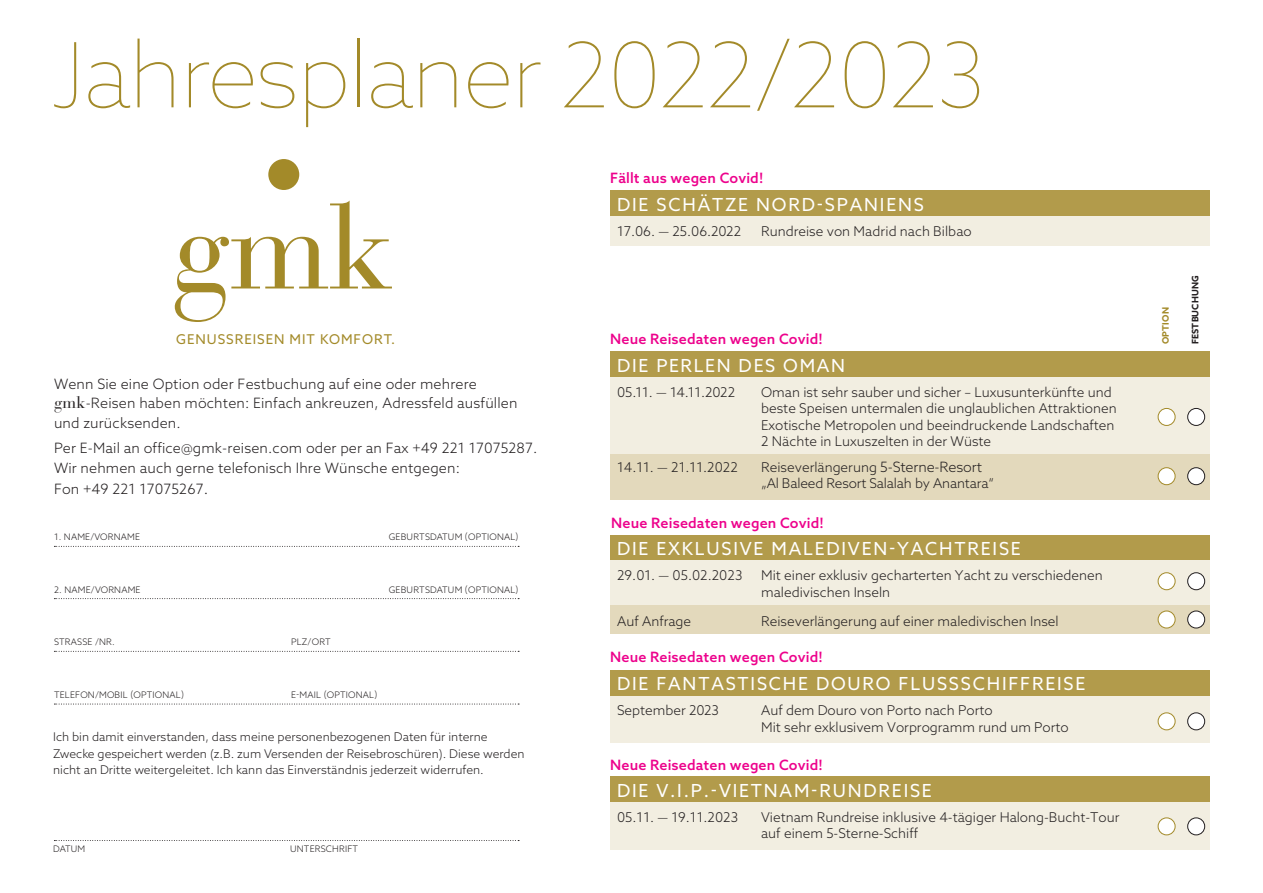
<style>
.page{position:relative;width:1263px;height:893px;background:#fff}
.page>*{position:absolute;margin:0;border:0;box-sizing:border-box;transform-origin:0 0}
.t1{font:100 90px "Azo Sans";letter-spacing:-.02em;color:#a38a29}
.t2{font:18px "Azo Sans";letter-spacing:.1em;color:#fff}
.t3{font:300 14.25px/19.5px "Azo Sans";letter-spacing:.01em;color:#231f20}
.t4{font:500 14.25px "Azo Sans";letter-spacing:.01em;color:#ed028c}
.t5{font:300 13.5px/16.5px "Azo Sans";color:#231f20}
.t6{font:13.5px "Azo Sans";letter-spacing:.07em;color:#a38a29}
.t7{font:300 12px/16.5px "Azo Sans";color:#231f20}
.t8{font:300 9px "Azo Sans";letter-spacing:.02em;color:#231f20}
.t9{font:700 9px "Azo Sans";letter-spacing:.02em;color:#231f20}
.t10{font:700 9px "Azo Sans";letter-spacing:.02em;color:#a38a29}
.s1{font-family:"Bauer Bodoni";font-weight:400;font-size:16.5px}
.s2{font-size:15px}
.s3{font-size:14.25px}
</style>
<div class="page">
<div style="left:610px;top:216px;width:600px;height:30px;background:#f2eee1"></div>
<div style="left:610px;top:454px;width:600px;height:46px;background:#e3d9bc"></div>
<div style="left:610px;top:377px;width:600px;height:77px;background:#f2eee1"></div>
<div style="left:1188px;top:408px;width:17px;height:17px;background:#fff;border-radius:50%"></div>
<div style="left:1187px;top:408px;width:18px;height:18px;border:1px solid #231f20;border-radius:50%"></div>
<div style="left:1158px;top:408px;width:17px;height:17px;background:#fff;border-radius:50%"></div>
<div style="left:1158px;top:408px;width:17px;height:18px;border:1px solid #a38a29;border-radius:50%"></div>
<svg style="left:54px;top:598px;width:465px;height:1px"></svg>
<svg style="left:54px;top:651px;width:465px;height:1px"></svg>
<svg style="left:54px;top:546px;width:465px;height:1px"></svg>
<svg style="left:54px;top:704px;width:465px;height:1px"></svg>
<svg style="left:54px;top:840px;width:465px;height:1px"></svg>
<svg style="left:175px;top:200px;width:217px;height:122px"></svg>
<div style="left:268px;top:159px;width:31px;height:31px;background:#a38a29;border-radius:50%"></div>
<div style="left:1188px;top:468px;width:17px;height:17px;background:#fff;border-radius:50%"></div>
<div style="left:1187px;top:467px;width:18px;height:18px;border:1px solid #231f20;border-radius:50%"></div>
<div style="left:1158px;top:468px;width:17px;height:17px;background:#fff;border-radius:50%"></div>
<div style="left:1158px;top:467px;width:17px;height:18px;border:1px solid #a38a29;border-radius:50%"></div>
<div style="left:610px;top:190px;width:600px;height:26px;background:#b29b4b"></div>
<div style="left:610px;top:352px;width:600px;height:25px;background:#b29b4b"></div>
<div style="left:610px;top:802px;width:600px;height:47px;background:#f2eee1"></div>
<div style="left:610px;top:695px;width:600px;height:48px;background:#f2eee1"></div>
<div style="left:1188px;top:818px;width:17px;height:17px;background:#fff;border-radius:50%"></div>
<div style="left:1187px;top:817px;width:18px;height:18px;border:1px solid #231f20;border-radius:50%"></div>
<div style="left:1158px;top:818px;width:17px;height:17px;background:#fff;border-radius:50%"></div>
<div style="left:1158px;top:817px;width:17px;height:18px;border:1px solid #a38a29;border-radius:50%"></div>
<div style="left:1188px;top:713px;width:17px;height:17px;background:#fff;border-radius:50%"></div>
<div style="left:1187px;top:712px;width:18px;height:18px;border:1px solid #231f20;border-radius:50%"></div>
<div style="left:1158px;top:713px;width:17px;height:17px;background:#fff;border-radius:50%"></div>
<div style="left:1158px;top:712px;width:17px;height:18px;border:1px solid #a38a29;border-radius:50%"></div>
<div style="left:610px;top:670px;width:600px;height:25px;background:#b29b4b"></div>
<div style="left:610px;top:776px;width:600px;height:26px;background:#b29b4b"></div>
<div style="left:610px;top:535px;width:600px;height:25px;background:#b29b4b"></div>
<div style="left:610px;top:604px;width:600px;height:30px;background:#e3d9bc"></div>
<div style="left:610px;top:560px;width:600px;height:45px;background:#f2eee1"></div>
<div style="left:1188px;top:573px;width:17px;height:17px;background:#fff;border-radius:50%"></div>
<div style="left:1187px;top:572px;width:18px;height:18px;border:1px solid #231f20;border-radius:50%"></div>
<div style="left:1158px;top:573px;width:17px;height:17px;background:#fff;border-radius:50%"></div>
<div style="left:1158px;top:572px;width:17px;height:18px;border:1px solid #a38a29;border-radius:50%"></div>
<div style="left:1188px;top:611px;width:17px;height:17px;background:#fff;border-radius:50%"></div>
<div style="left:1187px;top:611px;width:18px;height:17px;border:1px solid #231f20;border-radius:50%"></div>
<div style="left:1158px;top:611px;width:17px;height:17px;background:#fff;border-radius:50%"></div>
<div style="left:1158px;top:611px;width:17px;height:17px;border:1px solid #a38a29;border-radius:50%"></div>
<p class="t1" style="left:50px;top:17px;width:936px">Jahresplaner 2022/2023</p>
<p class="t4" style="left:610px;top:168px;width:155px">Fällt aus wegen Covid!</p>
<p class="t6" style="left:176px;top:330px;width:220px">GENUSSREISEN MIT KOMFORT.</p>
<p class="t3" style="left:54px;top:374px;width:465px">Wenn Sie eine Option oder Festbuchung auf eine oder mehrere <span class="s1">gmk</span>-Reisen haben möchten: Einfach ankreuzen, Adressfeld ausfüllen und zurücksenden.</p>
<p class="t3" style="left:54px;top:438px;width:485px">Per E-Mail an office@gmk-reisen.com oder per an Fax +49 221 17075287.<br>Wir nehmen auch gerne telefonisch Ihre Wünsche entgegen:</p>
<p class="t3" style="left:54px;top:479px;width:156px">Fon +49 221 17075267<span class="s2">.</span></p>
<p class="t8" style="left:54px;top:531px;width:88px">1. NAME/VORNAME</p>
<p class="t8" style="left:389px;top:531px;width:131px">GEBURTSDATUM (OPTIONAL)</p>
<p class="t8" style="left:54px;top:584px;width:88px">2. NAME/VORNAME</p>
<p class="t8" style="left:389px;top:584px;width:131px">GEBURTSDATUM (OPTIONAL)</p>
<p class="t8" style="left:54px;top:636px;width:62px">STRASSE /NR.</p>
<p class="t8" style="left:291px;top:636px;width:41px">PLZ/ORT</p>
<p class="t8" style="left:54px;top:689px;width:131px">TELEFON/MOBIL (OPTIONAL)</p>
<p class="t8" style="left:291px;top:689px;width:88px">E-MAIL (OPTIONAL)</p>
<p class="t7" style="left:53px;top:728px;width:473px">Ich bin damit einverstanden, dass meine personenbezogenen Daten für interne<br>Zwecke gespeichert werden (z.B. zum Versenden der Reisebroschüren). Diese werden nicht an Dritte weitergeleitet. Ich kann das Einverständnis jederzeit widerrufen.</p>
<p class="t8" style="left:53px;top:843px;width:34px">DATUM</p>
<p class="t8" style="left:290px;top:843px;width:69px">UNTERSCHRIFT</p>
<p class="t2" style="left:617px;top:192px;width:308px">DIE SCHÄTZE NORD-SPANIENS</p>
<p class="t5" style="left:617px;top:222px;width:126px">17.06. — 25.06.2022</p>
<p class="t5" style="left:761px;top:222px;width:212px">Rundreise von Madrid nach Bilbao</p>
<p class="t4" style="left:610px;top:329px;width:214px">Neue Reisedaten wegen Covid!</p>
<p class="t2" style="left:617px;top:354px;width:229px">DIE PERLEN DES OMAN</p>
<p class="t5" style="left:617px;top:384px;width:119px">05.11. — 14.11.2022</p>
<p class="t5" style="left:761px;top:384px;width:352px">Oman ist sehr sauber und sicher – Luxusunterkünfte und</p>
<p class="t5" style="left:761px;top:400px;width:357px">beste Speisen untermalen die unglaublichen Attraktionen</p>
<p class="t5" style="left:761px;top:417px;width:355px">Exotische Metropolen und beeindruckende Landschaften</p>
<p class="t5" style="left:761px;top:433px;width:232px">2 Nächte in Luxuszelten in der Wüste</p>
<p class="t5" style="left:617px;top:459px;width:122px">14.11. — 21.11.2022</p>
<p class="t5" style="left:761px;top:459px;width:234px">Reiseverlängerung <span class="s3">5-Sterne-Resort </span>„Al Baleed Resort Salalah by Anantara“</p>
<p class="t4" style="left:611px;top:513px;width:214px">Neue Reisedaten wegen Covid!</p>
<p class="t2" style="left:617px;top:537px;width:405px">DIE EXKLUSIVE MALEDIVEN-YACHTREISE</p>
<p class="t5" style="left:617px;top:567px;width:127px">29.01. — 05.02.2023</p>
<p class="t5" style="left:761px;top:567px;width:343px">Mit einer exklusiv gecharterten Yacht zu verschiedenen maledivischen Inseln</p>
<p class="t5" style="left:617px;top:613px;width:76px">Auf Anfrage</p>
<p class="t5" style="left:761px;top:613px;width:299px">Reiseverlängerung auf einer maledivischen Insel</p>
<p class="t4" style="left:610px;top:648px;width:214px">Neue Reisedaten wegen Covid!</p>
<p class="t2" style="left:617px;top:672px;width:470px">DIE FANTASTISCHE DOURO FLUSSSCHIFFREISE</p>
<p class="t5" style="left:617px;top:702px;width:103px">September 2023</p>
<p class="t5" style="left:761px;top:702px;width:309px">Auf dem Douro von Porto nach Porto<br>Mit sehr exklusivem Vorprogramm rund um Porto</p>
<p class="t4" style="left:610px;top:755px;width:214px">Neue Reisedaten wegen Covid!</p>
<p class="t2" style="left:617px;top:778px;width:316px">DIE V.I.P.-VIETNAM-RUNDREISE</p>
<p class="t5" style="left:617px;top:808px;width:122px">05.11. — 19.11.2023</p>
<p class="t5" style="left:761px;top:808px;width:360px">Vietnam Rundreise inklusive 4-tägiger Halong-Bucht-Tour auf einem 5-Sterne-Schiff</p>
<p class="t10" style="left:1160px;top:344px;width:39px;rotate:-90deg">OPTION</p>
<p class="t9" style="left:1189px;top:344px;width:70px;rotate:-90deg">FESTBUCHUNG</p>
</div>
